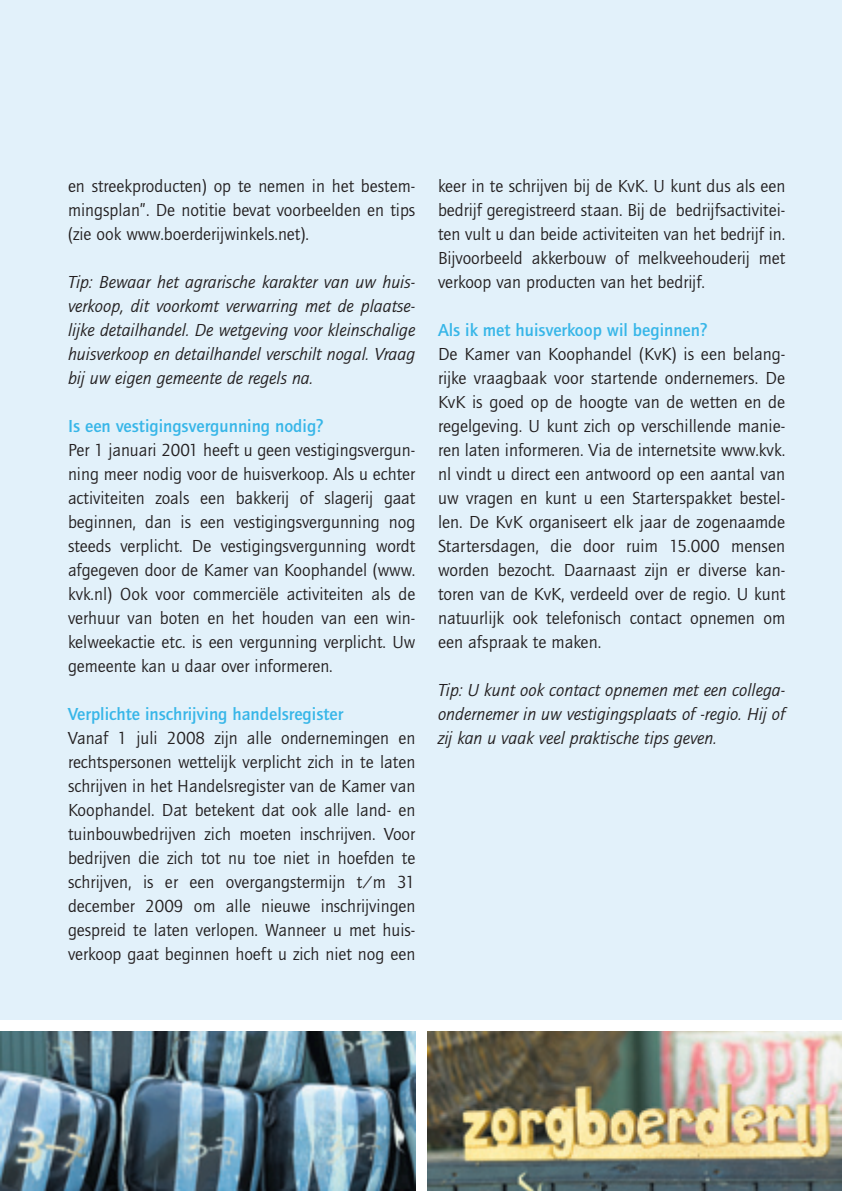
<style>
.page{position:relative;width:842px;height:1191px;background:#fff}
.page>*{position:absolute;margin:0;border:0;box-sizing:border-box;transform-origin:0 0}
.bodytekst{font:18px/24px "Quay Sans";color:#231f20;text-align:justify}
.bodytekst-2{font:italic 18px/24px "Quay Sans";color:#231f20;text-align:justify}
.kop_-_alinea{font:500 18px "Quay Sans";color:#37b6e8}
</style>
<div class="page">
<div style="left:0;top:0;width:842px;height:1019px;background:#e2f1fa"></div>
<img style="left:0;top:1031px;width:415px;height:160px">
<img style="left:428px;top:1031px;width:414px;height:160px">
<p class="bodytekst" style="left:68px;top:174px;width:349px">en streekproducten) op te nemen in het bestem&shy;mingsplan”. De notitie bevat voorbeelden en tips (zie ook www.boerderijwinkels.net).</p>
<p class="bodytekst-2" style="left:68px;top:270px;width:349px">Tip: Bewaar het agrarische karakter van uw huis&shy;verkoop, dit voorkomt verwarring met de plaatse&shy;lijke detailhandel. De wetgeving voor kleinschalige huisverkoop en detailhandel verschilt nogal. Vraag bij uw eigen gemeente de regels na.</p>
<p class="kop_-_alinea" style="left:68px;top:416px;width:257px">Is een vestigingsvergunning nodig?</p>
<p class="bodytekst" style="left:68px;top:438px;width:349px">Per 1 januari 2001 heeft u geen vestigingsvergun&shy;ning meer nodig voor de huisverkoop. Als u echter activiteiten zoals een bakkerij of slagerij gaat beginnen, dan is een vestigingsvergunning nog steeds verplicht. De vestigingsvergunning wordt afgegeven door de Kamer van Koophandel (www. kvk.nl) Ook voor commerciële activiteiten als de verhuur van boten en het houden van een win&shy;kelweekactie etc. is een vergunning verplicht. Uw gemeente kan u daar over informeren.</p>
<p class="kop_-_alinea" style="left:68px;top:704px;width:277px">Verplichte inschrijving handelsregister</p>
<p class="bodytekst" style="left:68px;top:726px;width:349px">Vanaf 1 juli 2008 zijn alle ondernemingen en rechtspersonen wettelijk verplicht zich in te laten schrijven in het Handelsregister van de Kamer van Koophandel. Dat betekent dat ook alle land- en tuinbouwbedrijven zich moeten inschrijven. Voor bedrijven die zich tot nu toe niet in hoefden te schrijven, is er een overgangstermijn t/m 31 december 2009 om alle nieuwe inschrijvingen gespreid te laten verlopen. Wanneer u met huis&shy;verkoop gaat beginnen hoeft u zich niet nog een</p>
<p class="bodytekst" style="left:438px;top:174px;width:349px">keer in te schrijven bij de KvK. U kunt dus als een bedrijf geregistreerd staan. Bij de bedrijfsactivitei&shy;ten vult u dan beide activiteiten van het bedrijf in.<br>Bijvoorbeeld akkerbouw of melkveehouderij met verkoop van producten van het bedrijf.</p>
<p class="kop_-_alinea" style="left:438px;top:320px;width:271px">Als ik met huisverkoop wil beginnen?</p>
<p class="bodytekst" style="left:438px;top:342px;width:349px">De Kamer van Koophandel (KvK) is een belang&shy;rijke vraagbaak voor startende ondernemers. De KvK is goed op de hoogte van de wetten en de regelgeving. U kunt zich op verschillende manie&shy;ren laten informeren. Via de internetsite www.kvk. nl vindt u direct een antwoord op een aantal van uw vragen en kunt u een Starterspakket bestel&shy;len. De KvK organiseert elk jaar de zogenaamde Startersdagen, die door ruim 15.000 mensen worden bezocht. Daarnaast zijn er diverse kan&shy;toren van de KvK, verdeeld over de regio. U kunt natuurlijk ook telefonisch contact opnemen om een afspraak te maken.</p>
<p class="bodytekst-2" style="left:438px;top:678px;width:349px">Tip: U kunt ook contact opnemen met een collega&shy;ondernemer in uw vestigingsplaats of -regio. Hij of zij kan u vaak veel praktische tips geven.</p>
</div>
